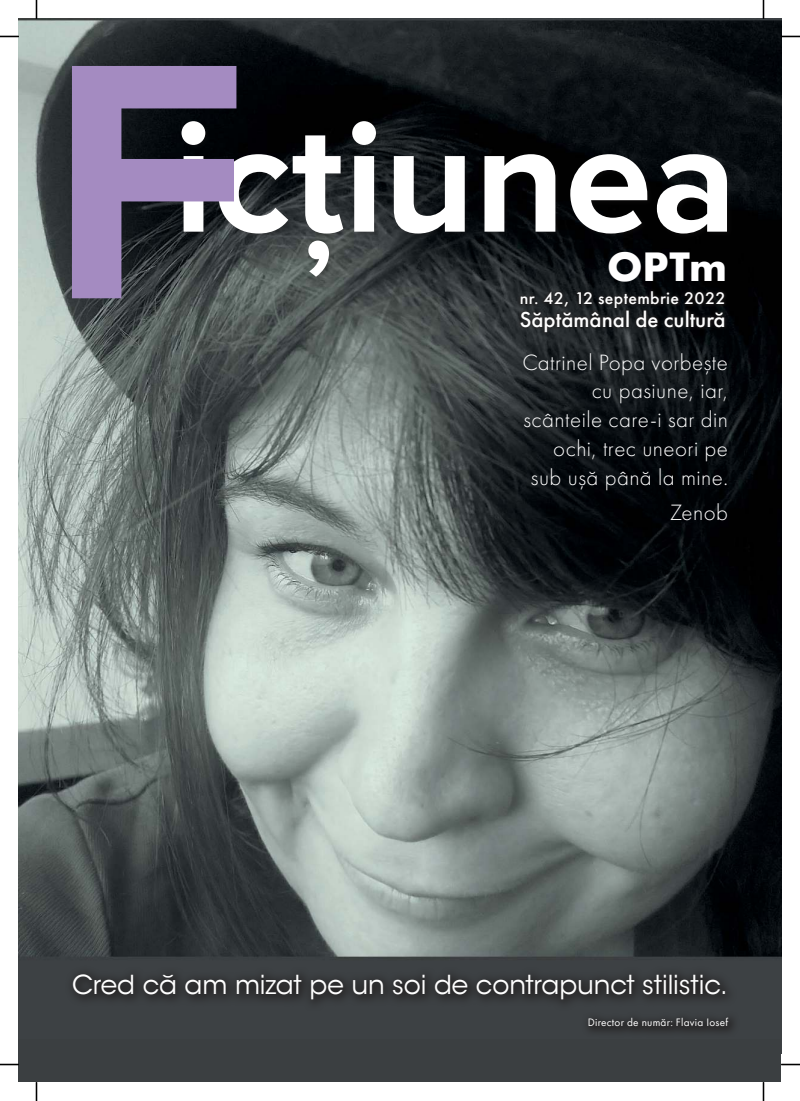
<style>
.page{position:relative;width:800px;height:1101px;background:#fff}
.page>*{position:absolute;margin:0;border:0;box-sizing:border-box;transform-origin:0 0}
.t1{font:700 42.75px "Futura PT";color:#fff}
.t2{font:26.25px "Avant Garde";letter-spacing:-.005em;color:#fff}
.t3{font:300 23px/28.8px "Futura PT";letter-spacing:.02em;color:#fff;text-align:right}
.t4{font:500 22.5px "Futura PT";color:#fff}
.t5{font:500 17.5px "Futura PT";letter-spacing:.02em;color:#fff}
.t6{font:11.25px "Futura PT";letter-spacing:.02em;color:#fff}
</style>
<div class="page">
<img style="left:19px;top:19px;width:762px;height:1020px">
<div style="left:180px;top:120px;width:553px;height:163px;background:#221f1f;opacity:.25"></div>
<svg style="left:236px;top:121px;width:490px;height:156px"></svg>
<div style="left:64px;top:965px;width:673px;height:46px;background:#221f1f;opacity:.76"></div>
<div style="left:580px;top:1010px;width:159px;height:28px;background:#221f1f;opacity:.76"></div>
<div style="left:517px;top:287px;width:210px;height:48px;background:#221f1f;opacity:.75"></div>
<svg style="left:72px;top:66px;width:164px;height:232px;background:#716584"></svg>
<div style="left:19px;top:1039px;width:762px;height:43px;background:#3b3f41"></div>
<svg style="left:0;top:36px;width:19px;height:1px"></svg>
<svg style="left:781px;top:36px;width:18px;height:1px"></svg>
<svg style="left:0;top:1063px;width:19px;height:2px"></svg>
<svg style="left:781px;top:1063px;width:18px;height:2px"></svg>
<svg style="left:36px;top:0;width:1px;height:19px"></svg>
<svg style="left:36px;top:1082px;width:1px;height:18px"></svg>
<svg style="left:762px;top:0;width:2px;height:19px"></svg>
<svg style="left:762px;top:1082px;width:2px;height:18px"></svg>
<h1 class="t1" style="left:607px;top:241px;width:121px">OPTm</h1>
<p class="t5" style="left:519px;top:291px;width:207px">nr. 42, 12 septembrie 2022</p>
<p class="t4" style="left:519px;top:306px;width:207px">Săptămânal de cultură</p>
<p class="t3" style="left:522px;top:348px;width:207px">Catrinel Popa vorbește cu pasiune, iar, scânteile care-i sar din ochi, trec uneori pe sub ușă până la mine.</p>
<p class="t3" style="left:669px;top:500px;width:60px">Zenob</p>
<p class="t2" style="left:72px;top:968px;width:657px">Cred că am mizat pe un soi de contrapunct stilistic.</p>
<p class="t6" style="left:587px;top:1016px;width:141px">Director de număr: Flavia Iosef</p>
</div>
